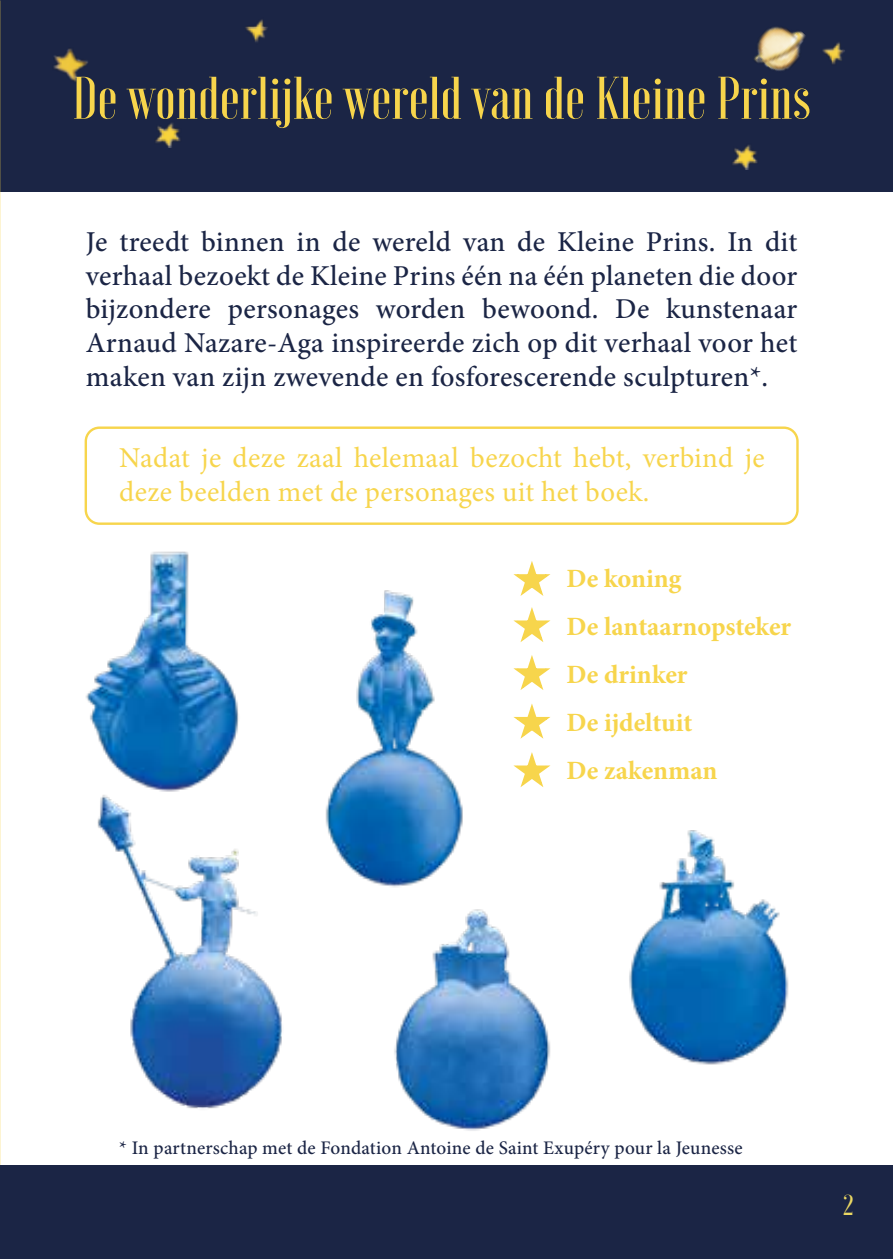
<style>
.page{position:relative;width:893px;height:1259px;background:#fff}
.page>*{position:absolute;margin:0;border:0;box-sizing:border-box;transform-origin:0 0}
.t1{font:500 60px "Voga";color:#f7d54c}
.t2{font:500 28.8px/33.6px "Minion Pro";letter-spacing:.01em;color:#1b2545;text-align:justify}
.t3{font:28.8px/33.6px "Minion Pro";letter-spacing:.01em;color:#f7d54c}
.t4{font:500 28.8px "Voga";color:#ebd863}
.t5{font:700 26.4px/48px "Minion Pro";color:#f7d54c}
.t6{font:500 19.2px "Minion Pro";letter-spacing:.01em;color:#1b2545}
</style>
<div class="page">
<div style="left:0;top:0;width:893px;height:191px;background:#1b2545"></div>
<div style="left:0;top:1165px;width:893px;height:94px;background:#1b2545"></div>
<img style="left:53px;top:48px;width:35px;height:34px">
<img style="left:155px;top:19px;width:113px;height:128px">
<img style="left:732px;top:42px;width:113px;height:127px">
<img style="left:732px;top:26px;width:90px;height:111px">
<img style="left:354px;top:590px;width:109px;height:268px">
<img style="left:97px;top:763px;width:279px;height:346px">
<img style="left:629px;top:830px;width:160px;height:235px">
<img style="left:85px;top:551px;width:171px;height:259px">
<img style="left:362px;top:858px;width:189px;height:273px">
<div style="left:85px;top:426px;width:714px;height:99px;border:2px solid #f7d54c;border-radius:14px"></div>
<svg style="left:513px;top:561px;width:38px;height:35px"></svg>
<svg style="left:513px;top:608px;width:38px;height:34px"></svg>
<svg style="left:513px;top:656px;width:38px;height:34px"></svg>
<svg style="left:513px;top:704px;width:37px;height:35px"></svg>
<svg style="left:513px;top:753px;width:38px;height:34px"></svg>
<h1 class="t1" style="left:72px;top:64px;width:740px">De wonderlijke wereld van de Kleine Prins</h1>
<p class="t2" style="left:86px;top:225px;width:713px">Je treedt binnen in de wereld van de Kleine Prins. In dit verhaal bezoekt de Kleine Prins één na één planeten die door bijzondere personages worden bewoond. De kunstenaar Arnaud Nazare-Aga inspireerde zich op dit verhaal voor het maken van zijn zwevende en fosforescerende sculpturen*.</p>
<p class="t3" style="left:119px;top:441px;width:647px">Nadat je deze zaal helemaal bezocht hebt, verbind je deze beelden met de personages uit het boek.</p>
<p class="t5" style="left:567px;top:554px;width:226px">De koning<br>De lantaarnopsteker<br>De drinker<br>De ijdeltuit<br>De zakenman</p>
<p class="t6" style="left:119px;top:1134px;width:625px">* In partnerschap met de Fondation Antoine de Saint Exupéry pour la Jeunesse</p>
<p class="t4" style="left:843px;top:1189px;width:12px">2</p>
</div>
